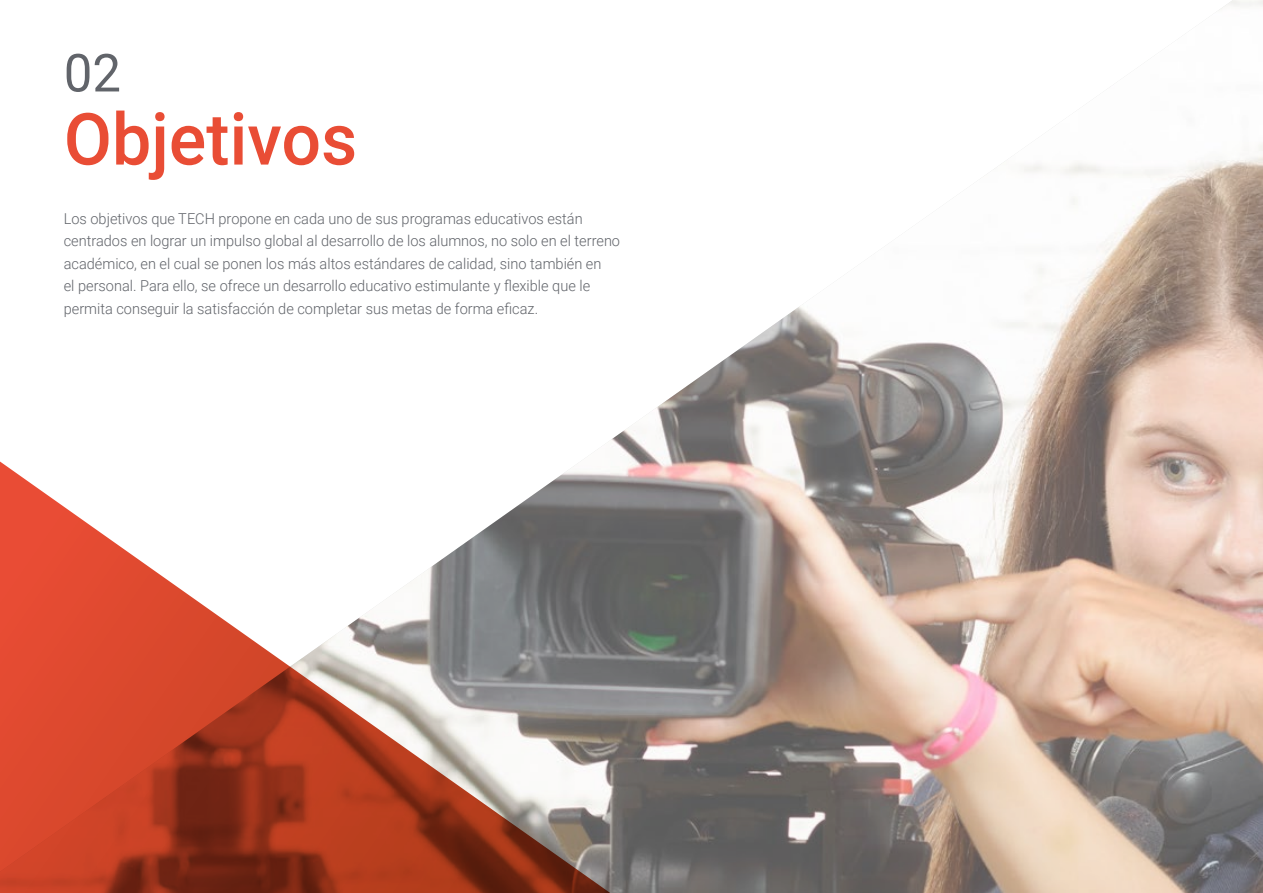
<style>
.page{position:relative;width:1263px;height:893px;background:#fff}
.page>*{position:absolute;margin:0;border:0;box-sizing:border-box;transform-origin:0 0}
.t1{font:500 72px "Roboto";color:#e94d35}
.t2{font:52.5px "Roboto";color:#61646a}
.t3{font:300 15px/22.5px "Roboto";color:#61646a}
</style>
<div class="page">
<img style="left:608px;top:0;width:655px;height:893px">
<svg style="left:0;top:446px;width:640px;height:447px"></svg>
<h2 class="t2" style="left:64px;top:36px;width:59px">02</h2>
<h1 class="t1" style="left:64px;top:89px;width:295px">Objetivos</h1>
<p class="t3" style="left:64px;top:207px;width:558px">Los objetivos que TECH propone en cada uno de sus programas educativos están centrados en lograr un impulso global al desarrollo de los alumnos, no solo en el terreno académico, en el cual se ponen los más altos estándares de calidad, sino también en<br>el personal. Para ello, se ofrece un desarrollo educativo estimulante y flexible que le permita conseguir la satisfacción de completar sus metas de forma eficaz.</p>
</div>
